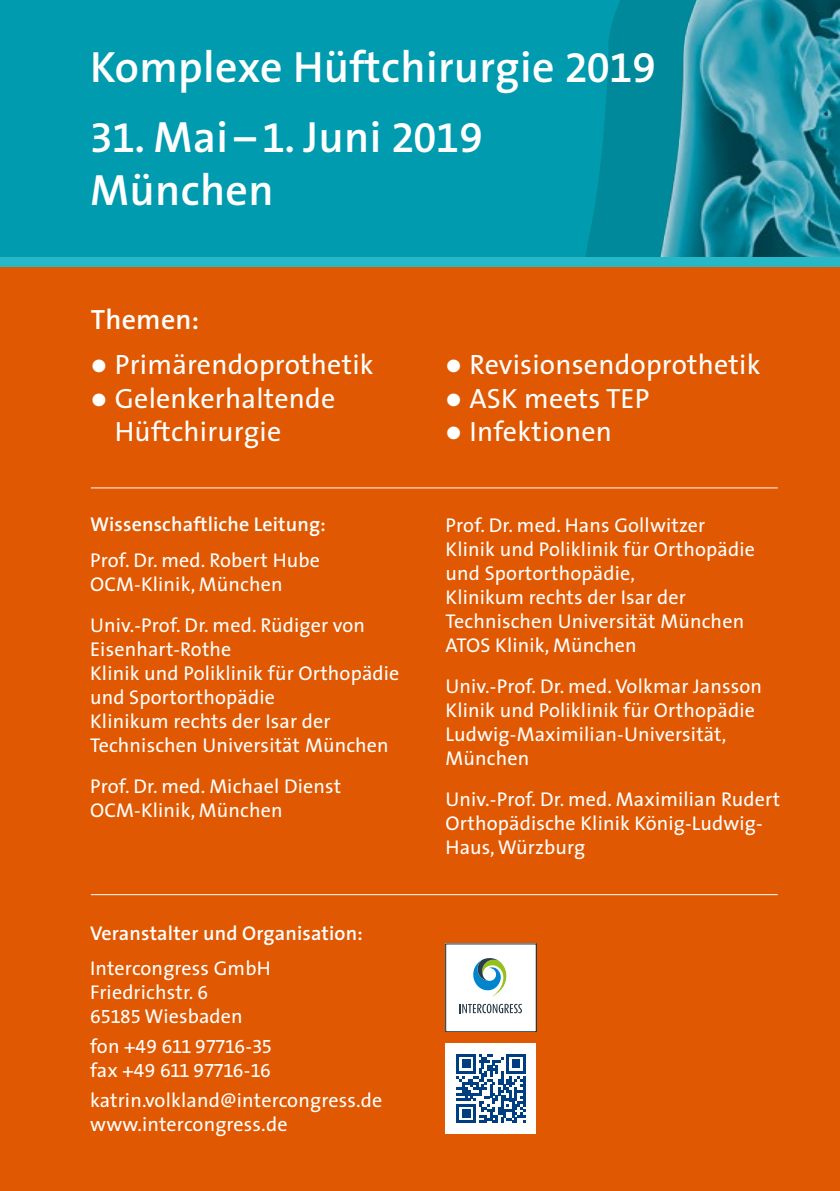
<style>
.page{position:relative;width:840px;height:1191px;background:#fff}
.page>*{position:absolute;margin:0;border:0;box-sizing:border-box;transform-origin:0 0}
.t1{font:600 44px/52.8px "Geo Sans";letter-spacing:.01em;color:#fff}
.t2{font:28px/33.6px "Geo Sans";letter-spacing:.01em;color:#fff}
.t3{font:600 28px "Geo Sans";letter-spacing:.01em;color:#fff}
.t4{font:20px/24px "Geo Sans";letter-spacing:.01em;color:#fff}
.t5{font:600 20px "Geo Sans";letter-spacing:.01em;color:#fff}
</style>
<div class="page">
<div style="left:0;top:0;width:839px;height:1191px;background:#e05801"></div>
<div style="left:0;top:0;width:839px;height:257px;background:#009baf"></div>
<svg style="left:585px;top:0;width:74px;height:257px;fill:#00899a"></svg>
<div style="left:445px;top:943px;width:91px;height:89px;background:#fff"></div>
<svg style="left:459px;top:1003px;width:62px;height:10px"></svg>
<svg style="left:473px;top:958px;width:34px;height:38px"></svg>
<div style="left:445px;top:1043px;width:91px;height:91px;background:#fff"></div>
<svg style="left:456px;top:1054px;width:69px;height:69px"></svg>
<img style="left:659px;top:0;width:180px;height:257px">
<div style="left:0;top:257px;width:839px;height:9px;background:#27b8c8"></div>
<hr style="left:91px;top:894px;width:686px;height:1px;background:#fff">
<hr style="left:91px;top:487px;width:686px;height:1px;background:#fff">
<h1 class="t1" style="left:90px;top:39px;width:566px">Komplexe Hüftchirurgie 2019</h1>
<h1 class="t1" style="left:90px;top:110px;width:393px">31. Mai – 1. Juni 2019<br>München</h1>
<h2 class="t3" style="left:91px;top:296px;width:110px">Themen:</h2>
<h2 class="t2" style="left:91px;top:347px;width:284px">● Primärendoprothetik</h2>
<h2 class="t2" style="left:115px;top:380px;width:222px;text-indent:-24px">● Gelenkerhaltende<br>Hüftchirurgie</h2>
<p class="t5" style="left:90px;top:508px;width:237px">Wissenschaftliche Leitung:</p>
<p class="t4" style="left:90px;top:547px;width:231px">Prof. Dr. med. Robert Hube<br>OCM-Klinik, München</p>
<p class="t4" style="left:90px;top:612px;width:311px">Univ.-Prof. Dr. med. Rüdiger von<br>Eisenhart-Rothe<br>Klinik und Poliklinik für Orthopädie und Sportorthopädie<br>Klinikum rechts der Isar der<br>Technischen Universität München</p>
<p class="t4" style="left:90px;top:773px;width:252px">Prof. Dr. med. Michael Dienst<br>OCM-Klinik, München</p>
<p class="t5" style="left:90px;top:916px;width:274px">Veranstalter und Organisation:</p>
<p class="t4" style="left:90px;top:955px;width:182px">Intercongress GmbH<br>Friedrichstr. 6<br>65185 Wiesbaden</p>
<p class="t4" style="left:90px;top:1033px;width:183px">fon +49 611 97716-35 fax +49 611 97716-16</p>
<p class="t4" style="left:90px;top:1087px;width:293px">katrin.volkland@intercongress.de www.intercongress.de</p>
<h2 class="t2" style="left:445px;top:347px;width:316px">● Revisionsendoprothetik</h2>
<h2 class="t2" style="left:445px;top:380px;width:205px">● ASK meets TEP</h2>
<h2 class="t2" style="left:445px;top:414px;width:168px">● Infektionen</h2>
<p class="t4" style="left:445px;top:513px;width:311px">Prof. Dr. med. Hans Gollwitzer<br>Klinik und Poliklinik für Orthopädie und Sportorthopädie,<br>Klinikum rechts der Isar der<br>Technischen Universität München<br>ATOS Klinik, München</p>
<p class="t4" style="left:445px;top:674px;width:318px">Univ.-Prof. Dr. med. Volkmar Jansson<br>Klinik und Poliklinik für Orthopädie<br>Ludwig-Maximilian-Universität,<br>München</p>
<p class="t4" style="left:445px;top:787px;width:336px">Univ.-Prof. Dr. med. Maximilian Rudert<br>Orthopädische Klinik König-Ludwig-<br>Haus, Würzburg</p>
</div>
